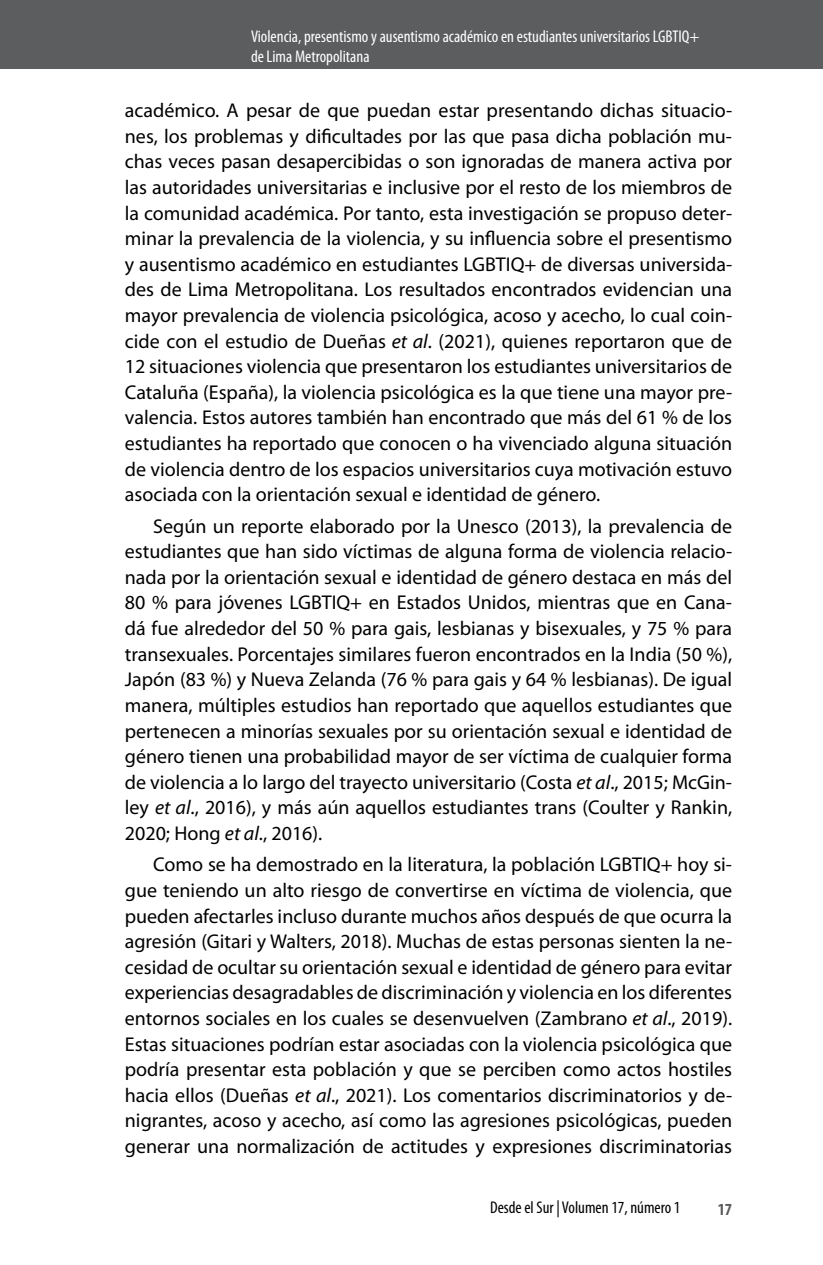
<style>
.page{position:relative;width:823px;height:1265px;background:#fff}
.page>*{position:absolute;margin:0;border:0;box-sizing:border-box;transform-origin:0 0}
.t1{font:20px/25.6px "Myriad Pro";color:#000;text-align:justify}
.t2{font:condensed 17px/20px "Myriad Pro";color:#fff}
.t3{font:condensed 17px "Myriad Pro";color:#000}
.t4{font:700 condensed 17px "Myriad Pro";color:#5c5d5f}
.s1{font-style:italic}
</style>
<div class="page">
<div style="left:0;top:0;width:822px;height:68px;background:#5c5d5f"></div>
<p class="t2" style="left:251px;top:26px;width:450px">Violencia, presentismo y ausentismo académico en estudiantes universitarios LGBTIQ+ de Lima Metropolitana</p>
<p class="t1" style="left:125px;top:97px;width:608px">académico. A pesar de que puedan estar presentando dichas situacio&shy;nes, los problemas y dificultades por las que pasa dicha población mu&shy;chas veces pasan desapercibidas o son ignoradas de manera activa por las autoridades universitarias e inclusive por el resto de los miembros de la comunidad académica. Por tanto, esta investigación se propuso deter&shy;minar la prevalencia de la violencia, y su influencia sobre el presentismo y ausentismo académico en estudiantes LGBTIQ+ de diversas universida&shy;des de Lima Metropolitana. Los resultados encontrados evidencian una mayor prevalencia de violencia psicológica, acoso y acecho, lo cual coin&shy;cide con el estudio de Dueñas <span class="s1">et al</span>. (2021), quienes reportaron que de 12 situaciones violencia que presentaron los estudiantes universitarios de Cataluña (España), la violencia psicológica es la que tiene una mayor pre&shy;valencia. Estos autores también han encontrado que más del 61 % de los estudiantes ha reportado que conocen o ha vivenciado alguna situación de violencia dentro de los espacios universitarios cuya motivación estuvo asociada con la orientación sexual e identidad de género.</p>
<p class="t1" style="left:125px;top:512px;width:608px;text-indent:28px">Según un reporte elaborado por la Unesco (2013), la prevalencia de estudiantes que han sido víctimas de alguna forma de violencia relacio&shy;nada por la orientación sexual e identidad de género destaca en más del 80 % para jóvenes LGBTIQ+ en Estados Unidos, mientras que en Cana&shy;dá fue alrededor del 50 % para gais, lesbianas y bisexuales, y 75 % para transexuales. Porcentajes similares fueron encontrados en la India (50 %), Japón (83 %) y Nueva Zelanda (76 % para gais y 64 % lesbianas). De igual manera, múltiples estudios han reportado que aquellos estudiantes que pertenecen a minorías sexuales por su orientación sexual e identidad de género tienen una probabilidad mayor de ser víctima de cualquier forma de violencia a lo largo del trayecto universitario (Costa <span class="s1">et al</span>., 2015; McGin&shy;ley <span class="s1">et al</span>., 2016), y más aún aquellos estudiantes trans (Coulter y Rankin, 2020; Hong <span class="s1">et al</span>., 2016).</p>
<p class="t1" style="left:125px;top:851px;width:608px;text-indent:28px">Como se ha demostrado en la literatura, la población LGBTIQ+ hoy si&shy;gue teniendo un alto riesgo de convertirse en víctima de violencia, que pueden afectarles incluso durante muchos años después de que ocurra la agresión (Gitari y Walters, 2018). Muchas de estas personas sienten la ne&shy;cesidad de ocultar su orientación sexual e identidad de género para evitar experiencias desagradables de discriminación y violencia en los diferentes entornos sociales en los cuales se desenvuelven (Zambrano <span class="s1">et al</span>., 2019).<br>Estas situaciones podrían estar asociadas con la violencia psicológica que podría presentar esta población y que se perciben como actos hostiles hacia ellos (Dueñas <span class="s1">et al</span>., 2021). Los comentarios discriminatorios y de&shy;nigrantes, acoso y acecho, así como las agresiones psicológicas, pueden generar una normalización de actitudes y expresiones discriminatorias</p>
<p class="t3" style="left:489px;top:1196px;width:192px">Desde el Sur | Volumen 17, número 1</p>
<p class="t4" style="left:717px;top:1198px;width:16px">17</p>
</div>
